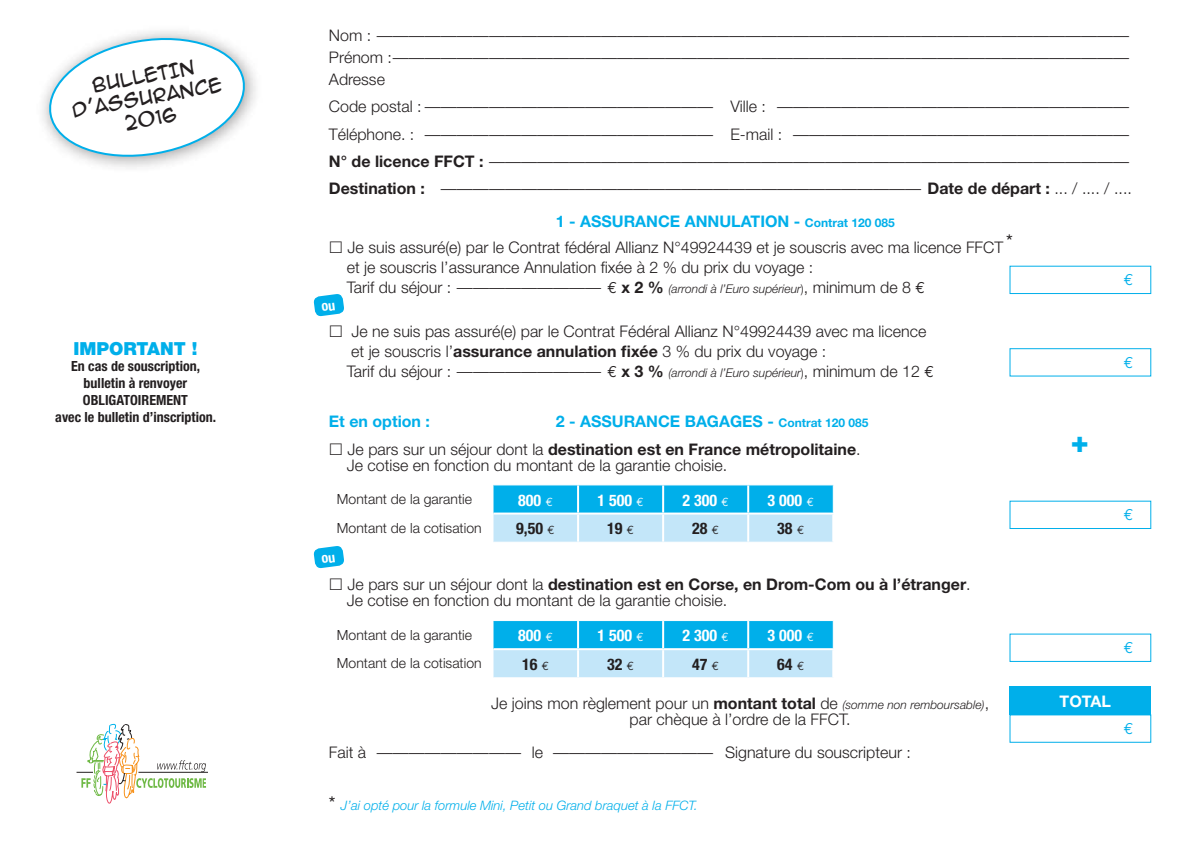
<style>
.page{position:relative;width:1191px;height:842px;background:#fff}
.page>*{position:absolute;margin:0;border:0;box-sizing:border-box;transform-origin:0 0}
.t1{font:900 30px "Antique Olive";color:#00afea}
.t2{font:19px "Helvetica Neue";color:#231f20}
.t3{font:18px/21.6px "Anime Ace 2.0 BB";color:#231f20;text-align:center}
.t4{font:900 18px "Helvetica Neue";color:#00afea}
.t5{font:300 16px/27.4px "Helvetica Neue";color:#231f20}
.t6{font:700 16px/27.4px "Helvetica Neue";color:#231f20}
.t7{font:700 condensed 16px "Helvetica Neue";color:#fff}
.t8{font:700 condensed 16px "Helvetica Neue";color:#231f20}
.t9{font:700 16px "Helvetica Neue";color:#00afea}
.t10{font:16px "Euro Mono";color:#00afea}
.t11{font:700 16px "Helvetica Neue";color:#fff}
.t12{font:300 14px "Helvetica Neue";color:#231f20}
.t13{font:700 condensed 14px/16.8px "Helvetica Neue";color:#231f20;text-align:center}
.t14{font:italic 300 13px "Helvetica Neue";color:#00afea}
.s1{font-weight:700}
.s2{font-weight:700;color:#00afea}
.s3{font-weight:700;font-size:12px;color:#00afea}
.s4{font-stretch:condensed}
.s5{font-family:"Euro Mono";font-weight:400}
.s6{font-style:italic;font-size:12px}
.s7{font-size:12px}
.s8{color:#00afea}
.s9{font-size:12px;color:#00afea}
.s10{font-weight:300}
.s11{font-family:"Euro Mono";font-weight:400;font-stretch:normal;font-size:12px}
.s12{font-weight:400;font-style:normal;font-size:19px;color:#231f20}
</style>
<div class="page">
<div style="left:36px;top:25px;width:226px;height:149px;background:#231f20;opacity:.45"></div>
<svg style="left:45px;top:32px;width:204px;height:131px"></svg>
<svg style="left:76px;top:723px;width:132px;height:81px"></svg>
<svg style="left:493px;top:485px;width:340px;height:57px;background:#6acdf2"></svg>
<hr style="left:577px;top:514px;width:2px;height:28px;background:#fff">
<hr style="left:662px;top:514px;width:2px;height:28px;background:#fff">
<hr style="left:832px;top:514px;width:2px;height:28px;background:#fff">
<hr style="left:747px;top:514px;width:2px;height:28px;background:#fff">
<svg style="left:493px;top:620px;width:340px;height:57px;background:#6acdf2"></svg>
<hr style="left:577px;top:650px;width:2px;height:27px;background:#fff">
<hr style="left:662px;top:650px;width:2px;height:27px;background:#fff">
<hr style="left:832px;top:650px;width:2px;height:27px;background:#fff">
<hr style="left:747px;top:650px;width:2px;height:27px;background:#fff">
<div style="left:1009px;top:266px;width:142px;height:28px;border:1px solid #00afea"></div>
<div style="left:1009px;top:348px;width:142px;height:28px;border:1px solid #00afea"></div>
<div style="left:1009px;top:634px;width:142px;height:28px;border:1px solid #00afea"></div>
<div style="left:1009px;top:501px;width:142px;height:28px;border:1px solid #00afea"></div>
<div style="left:1009px;top:714px;width:142px;height:29px;border:1px solid #00afea"></div>
<div style="left:1009px;top:686px;width:142px;height:28px;background:#00afea"></div>
<svg style="left:313px;top:294px;width:31px;height:23px"></svg>
<svg style="left:313px;top:546px;width:31px;height:23px"></svg>
<p class="t3" style="left:67px;top:78px;width:153px;rotate:-10deg">BULLETIN<br>D’ASSURANCE<br>2016</p>
<p class="t4" style="left:73px;top:337px;width:126px">IMPORTANT !</p>
<p class="t13" style="left:55px;top:358px;width:162px">En cas de souscription, bulletin à renvoyer<br>OBLIGATOIREMENT<br>avec le bulletin d’inscription.</p>
<p class="t5" style="left:329px;top:24px;width:801px;line-height:22px;text-align:justify">Nom : ——————————————————————————————————————————————— Prénom :—————————————————————————————————————————————— Adresse</p>
<p class="t5" style="left:329px;top:93px;width:801px;text-align:justify">Code postal : —————————————————— Ville : —————————————————————— Téléphone. : —————————————————— E-mail : ————————————————————— <span class="s1">N° de licence FFCT :</span> ———————————————————————————————————————— <span class="s1">Destination :</span> —————————————————————————————— <span class="s1">Date de départ :</span> ... / .... / ....</p>
<p class="t5" style="left:348px;top:209px;width:657px;line-height:25.6px;text-indent:208px"><span class="s2">1 - ASSURANCE ANNULATION -</span> <span class="s3">Contrat 120 085<br></span>Je suis assuré(e) par le Contrat fédéral Allianz N°49924439 et je souscris avec ma licence FFCT</p>
<p class="t5" style="left:347px;top:257px;width:580px;line-height:20px">et je souscris l’assurance Annulation fixée à 2 % du prix du voyage :<br>Tarif du séjour : <span class="s4">—————————</span> <span class="s5">€</span> <span class="s1">x 2 %</span> <span class="s6">(arrondi à l’Euro supérieur</span><span class="s7">)</span>, minimum de 8 <span class="s5">€</span></p>
<p class="t5" style="left:347px;top:321px;width:589px;line-height:20px">Je ne suis pas assuré(e) par le Contrat Fédéral Allianz N°49924439 avec ma licence et je souscris l’<span class="s1">assurance annulation fixée</span> 3 % du prix du voyage :<br>Tarif du séjour : <span class="s4">—————————</span> <span class="s5">€</span> <span class="s1">x 3 %</span> <span class="s6">(arrondi à l’Euro supérieur</span><span class="s7">)</span>, minimum de 12 <span class="s5">€</span></p>
<p class="t9" style="left:329px;top:412px;width:103px">Et en option :</p>
<p class="t2" style="left:1006px;top:228px;width:8px">*</p>
<p class="t10" style="left:1124px;top:270px;width:11px">€</p>
<p class="t10" style="left:1124px;top:353px;width:11px">€</p>
<p class="t6" style="left:348px;top:408px;width:522px;text-indent:208px"><span class="s8">2 - ASSURANCE BAGAGES -</span> <span class="s9">Contrat 120 085<br></span><span class="s10">Je pars sur un séjour dont la</span> destination est en France métropolitaine<span class="s10">.</span></p>
<p class="t5" style="left:347px;top:451px;width:379px">Je cotise en fonction du montant de la garantie choisie.</p>
<p class="t12" style="left:337px;top:490px;width:137px">Montant de la garantie</p>
<p class="t7" style="left:518px;top:490px;width:36px">800 <span class="s11">€</span></p>
<p class="t7" style="left:597px;top:490px;width:48px">1 500 <span class="s11">€</span></p>
<p class="t7" style="left:682px;top:490px;width:48px">2 300 <span class="s11">€</span></p>
<p class="t7" style="left:767px;top:490px;width:48px">3 000 <span class="s11">€</span></p>
<p class="t12" style="left:337px;top:519px;width:146px">Montant de la cotisation</p>
<p class="t8" style="left:516px;top:519px;width:40px">9,50 <span class="s11">€</span></p>
<p class="t8" style="left:607px;top:519px;width:29px">19 <span class="s11">€</span></p>
<p class="t8" style="left:692px;top:519px;width:29px">28 <span class="s11">€</span></p>
<p class="t8" style="left:777px;top:519px;width:29px">38 <span class="s11">€</span></p>
<h1 class="t1" style="left:1071px;top:423px;width:19px">+</h1>
<p class="t10" style="left:1124px;top:505px;width:11px">€</p>
<p class="t5" style="left:347px;top:576px;width:622px;line-height:16px">Je pars sur un séjour dont la <span class="s1">destination est en Corse, en Drom-Com ou à l’étranger</span>.<br>Je cotise en fonction du montant de la garantie choisie.</p>
<p class="t12" style="left:337px;top:626px;width:137px">Montant de la garantie</p>
<p class="t7" style="left:518px;top:626px;width:36px">800 <span class="s11">€</span></p>
<p class="t7" style="left:597px;top:626px;width:48px">1 500 <span class="s11">€</span></p>
<p class="t7" style="left:682px;top:626px;width:48px">2 300 <span class="s11">€</span></p>
<p class="t7" style="left:767px;top:626px;width:48px">3 000 <span class="s11">€</span></p>
<p class="t12" style="left:337px;top:655px;width:146px">Montant de la cotisation</p>
<p class="t8" style="left:522px;top:654px;width:29px">16 <span class="s11">€</span></p>
<p class="t8" style="left:607px;top:654px;width:29px">32 <span class="s11">€</span></p>
<p class="t8" style="left:692px;top:654px;width:29px">47 <span class="s11">€</span></p>
<p class="t8" style="left:777px;top:654px;width:29px">64 <span class="s11">€</span></p>
<p class="t5" style="left:491px;top:695px;width:499px;line-height:16px;text-align:center">Je joins mon règlement pour un <span class="s1">montant total</span> de <span class="s6">(somme non remboursable)</span>, par chèque à l’ordre de la FFCT.</p>
<p class="t5" style="left:329px;top:738px;width:583px">Fait à ————————— le —————————— Signature du souscripteur :</p>
<p class="t14" style="left:329px;top:798px;width:370px"><span class="s12">*</span> J’ai opté pour la formule Mini, Petit ou Grand braquet à la FFCT.</p>
<p class="t10" style="left:1124px;top:638px;width:11px">€</p>
<p class="t11" style="left:1059px;top:691px;width:53px">TOTAL</p>
<p class="t10" style="left:1124px;top:719px;width:11px">€</p>
</div>
